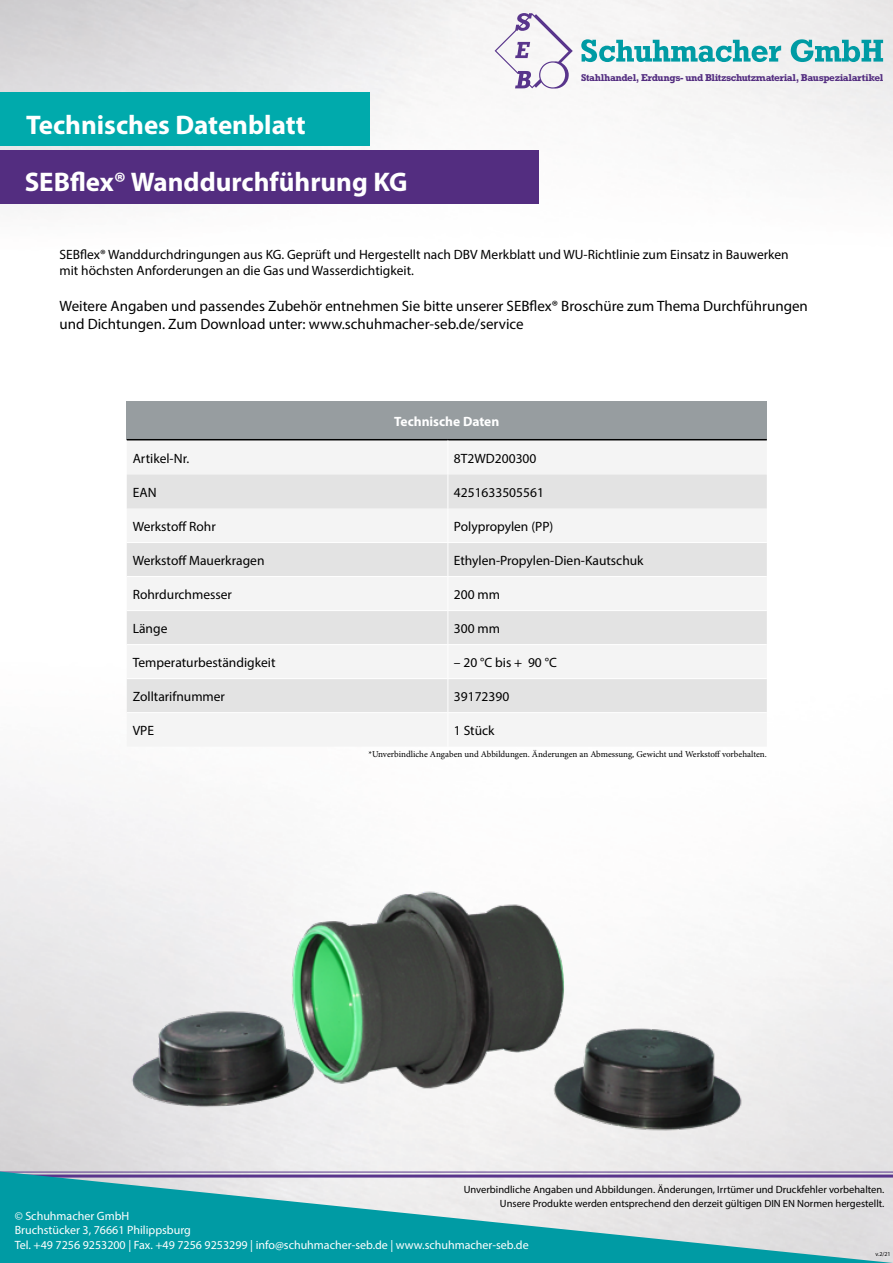
<style>
.page{position:relative;width:893px;height:1263px;background:#fff}
.page>*{position:absolute;margin:0;border:0;box-sizing:border-box;transform-origin:0 0}
.t1{font:700 27px "Myriad Pro";color:#fff}
.t2{font:15px/18px "Myriad Pro";color:#000}
.t3{font:13.5px/16.2px "Myriad Pro";color:#000}
.t4{font:700 13.5px "Myriad Pro";color:#fff}
.t5{font:12px/14.4px "Myriad Pro";color:#fff}
.t6{font:10.5px "Myriad Pro";color:#000}
.t7{font:700 10.05px "Rockwell Std";letter-spacing:-.04em;color:#532d80}
.t8{font:9px "Minion Pro";letter-spacing:-.005em;color:#000}
.t9{font:6px "Myriad Pro";color:#020203}
</style>
<div class="page">
<img style="left:0;top:0;width:893px;height:1171px">
<svg style="left:0;top:1171px;width:893px;height:92px;background:#62b8bf"></svg>
<svg style="left:581px;top:39px;width:302px;height:23px"></svg>
<svg style="left:495px;top:13px;width:78px;height:76px"></svg>
<div style="left:0;top:150px;width:539px;height:53px;background:#532d80"></div>
<div style="left:0;top:92px;width:370px;height:54px;background:#00aaac"></div>
<div style="left:127px;top:401px;width:640px;height:39px;background:#979da0"></div>
<div style="left:127px;top:440px;width:640px;height:307px;background:#f4f4f4"></div>
<svg style="left:127px;top:474px;width:640px;height:238px;fill:#e3e3e3"></svg>
<hr style="left:127px;top:439px;width:321px;height:1px;background:#000">
<hr style="left:448px;top:439px;width:319px;height:1px;background:#000">
<hr style="left:448px;top:440px;width:1px;height:34px;background:#fff">
<hr style="left:448px;top:474px;width:1px;height:34px;background:#fff">
<hr style="left:448px;top:508px;width:1px;height:34px;background:#fff">
<hr style="left:127px;top:542px;width:321px;height:1px;background:#fff">
<hr style="left:448px;top:542px;width:319px;height:1px;background:#fff">
<hr style="left:448px;top:543px;width:1px;height:33px;background:#fff">
<hr style="left:127px;top:576px;width:321px;height:1px;background:#fff">
<hr style="left:448px;top:576px;width:319px;height:1px;background:#fff">
<hr style="left:448px;top:577px;width:1px;height:33px;background:#fff">
<hr style="left:127px;top:610px;width:321px;height:1px;background:#fff">
<hr style="left:448px;top:610px;width:319px;height:1px;background:#fff">
<hr style="left:448px;top:611px;width:1px;height:33px;background:#fff">
<hr style="left:127px;top:644px;width:321px;height:1px;background:#fff">
<hr style="left:448px;top:644px;width:319px;height:1px;background:#fff">
<hr style="left:448px;top:645px;width:1px;height:33px;background:#fff">
<hr style="left:127px;top:678px;width:321px;height:1px;background:#fff">
<hr style="left:448px;top:678px;width:319px;height:1px;background:#fff">
<hr style="left:448px;top:679px;width:1px;height:33px;background:#fff">
<hr style="left:127px;top:712px;width:321px;height:1px;background:#fff">
<hr style="left:448px;top:712px;width:319px;height:1px;background:#fff">
<hr style="left:448px;top:713px;width:1px;height:34px;background:#fff">
<img style="left:126px;top:828px;width:641px;height:358px">
<h1 class="t1" style="left:26px;top:108px;width:281px">Technisches Datenblatt</h1>
<h1 class="t1" style="left:25px;top:165px;width:384px">SEBflex® Wanddurchführung KG</h1>
<p class="t7" style="left:581px;top:72px;width:304px">Stahlhandel, Erdungs- und Blitzschutzmaterial, Bauspezialartikel</p>
<p class="t3" style="left:60px;top:246px;width:731px">SEBflex® Wanddurchdringungen aus KG. Geprüft und Hergestellt nach DBV Merkblatt und WU-Richtlinie zum Einsatz in Bauwerken mit höchsten Anforderungen an die Gas und Wasserdichtigkeit.</p>
<p class="t2" style="left:60px;top:297px;width:750px">Weitere Angaben und passendes Zubehör entnehmen Sie bitte unserer SEBflex® Broschüre zum Thema Durchführungen und Dichtungen. Zum Download unter: www.schuhmacher-seb.de/service</p>
<p class="t4" style="left:394px;top:412px;width:107px">Technische Daten</p>
<p class="t3" style="left:133px;top:450px;width:58px">Artikel-Nr.</p>
<p class="t3" style="left:454px;top:450px;width:84px">8T2WD200300</p>
<p class="t3" style="left:133px;top:484px;width:25px">EAN</p>
<p class="t3" style="left:454px;top:484px;width:92px">4251633505561</p>
<p class="t3" style="left:133px;top:518px;width:85px">Werkstoff Rohr</p>
<p class="t3" style="left:454px;top:518px;width:101px">Polypropylen (PP)</p>
<p class="t3" style="left:133px;top:552px;width:133px">Werkstoff Mauerkragen</p>
<p class="t3" style="left:454px;top:552px;width:191px">Ethylen-Propylen-Dien-Kautschuk</p>
<p class="t3" style="left:133px;top:586px;width:101px">Rohrdurchmesser</p>
<p class="t3" style="left:454px;top:586px;width:48px">200 mm</p>
<p class="t3" style="left:133px;top:620px;width:36px">Länge</p>
<p class="t3" style="left:454px;top:620px;width:48px">300 mm</p>
<p class="t3" style="left:133px;top:654px;width:144px">Temperaturbeständigkeit</p>
<p class="t3" style="left:454px;top:654px;width:104px">– 20 °C bis + 90 °C</p>
<p class="t3" style="left:133px;top:688px;width:94px">Zolltarifnummer</p>
<p class="t3" style="left:454px;top:688px;width:57px">39172390</p>
<p class="t3" style="left:133px;top:722px;width:23px">VPE</p>
<p class="t3" style="left:454px;top:722px;width:42px">1 Stück</p>
<p class="t8" style="left:368px;top:748px;width:400px">*Unverbindliche Angaben und Abbildungen. Änderungen an Abmessung, Gewicht und Werkstoff vorbehalten.</p>
<p class="t6" style="left:464px;top:1183px;width:422px">Unverbindliche Angaben und Abbildungen. Änderungen, Irrtümer und Druckfehler vorbehalten.</p>
<p class="t6" style="left:500px;top:1197px;width:386px">Unsere Produkte werden entsprechend den derzeit gültigen DIN EN Normen hergestellt.</p>
<p class="t5" style="left:15px;top:1208px;width:516px">© Schuhmacher GmbH<br>Bruchstücker 3, 76661 Philippsburg<br>Tel. +49 7256 9253200 | Fax. +49 7256 9253299 | info@schuhmacher-seb.de | www.schuhmacher-seb.de</p>
<p class="t9" style="left:875px;top:1250px;width:17px">v.2/21</p>
</div>
